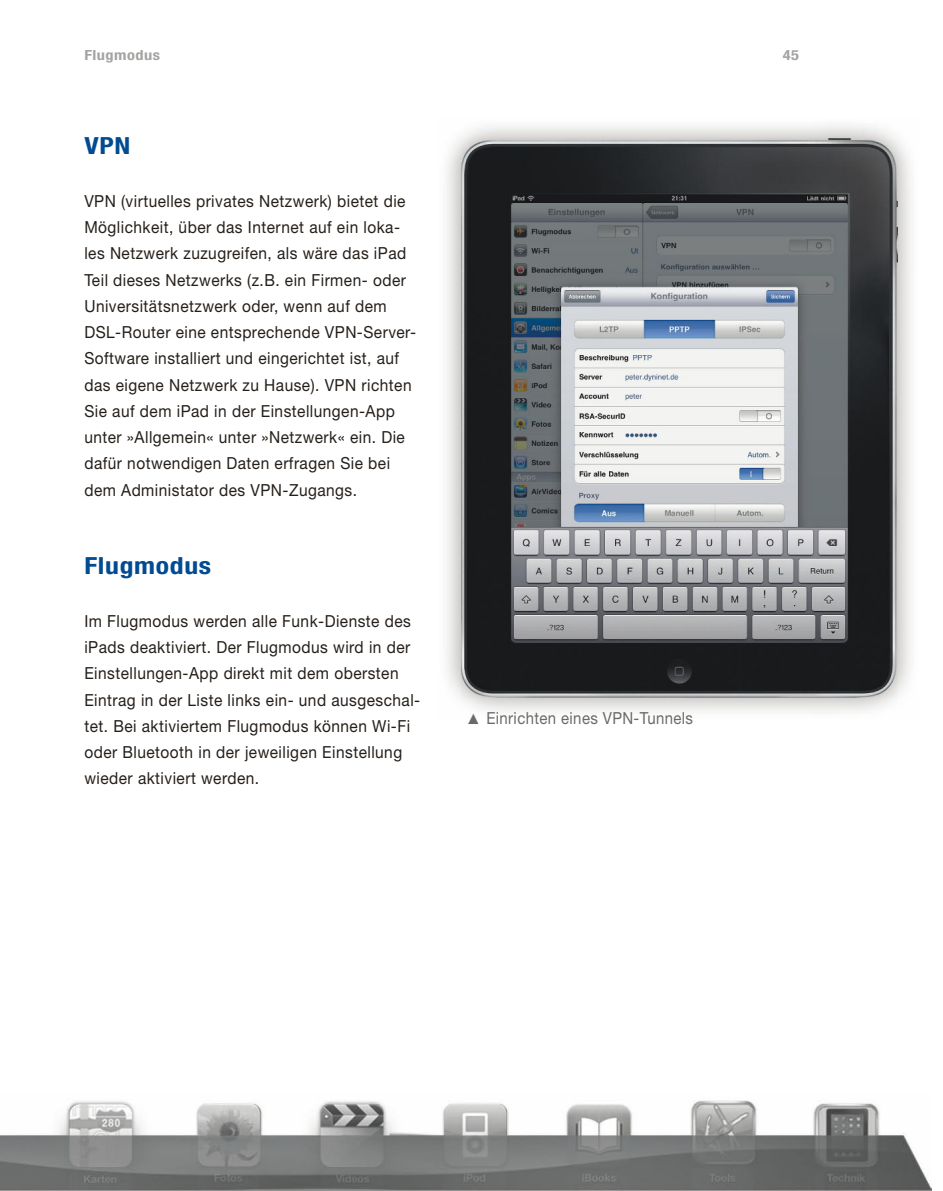
<style>
.page{position:relative;width:943px;height:1191px;background:#fff}
.page>*{position:absolute;margin:0;border:0;box-sizing:border-box;transform-origin:0 0}
.t1{font:700 condensed 23.62px "Helvetica Neue LT Std";letter-spacing:.025em;color:#004b91;scale:1.17 1}
.t2{font:16.62px/26.2px "Helvetica Neue LT Std";letter-spacing:.03em;color:#251f1a;scale:.93 1}
.t3{font:16.62px "Helvetica Neue LT Std";letter-spacing:.025em;color:#6c6a68;scale:.9 1}
.t4{font:700 condensed 14px "Helvetica Neue LT Std";letter-spacing:.03em;color:#a5a4a2;scale:1.17 1}
</style>
<div class="page">
<img style="left:0;top:1100px;width:931px;height:91px">
<img style="left:447px;top:125px;width:464px;height:51px">
<img style="left:461px;top:139px;width:437px;height:558px">
<p class="t4" style="left:84px;top:46px;width:66px">Flugmodus</p>
<p class="t4" style="left:782px;top:46px;width:15px">45</p>
<h1 class="t1" style="left:84px;top:131px;width:41px">VPN</h1>
<p class="t2" style="left:84px;top:187px;width:358px">VPN (virtuelles privates Netzwerk) bietet die Möglichkeit, über das Internet auf ein loka&shy;les Netzwerk zuzugreifen, als wäre das iPad Teil dieses Netzwerks (z.B. ein Firmen- oder Universitätsnetzwerk oder, wenn auf dem DSL-Router eine entsprechende VPN-Server-Software installiert und eingerichtet ist, auf das eigene Netzwerk zu Hause). VPN richten Sie auf dem iPad in der Einstellungen-App unter »Allgemein« unter »Netzwerk« ein. Die dafür notwendigen Daten erfragen Sie bei dem Administator des VPN-Zugangs.</p>
<h1 class="t1" style="left:84px;top:551px;width:110px">Flugmodus</h1>
<p class="t2" style="left:84px;top:607px;width:363px">Im Flugmodus werden alle Funk-Dienste des iPads deaktiviert. Der Flugmodus wird in der Einstellungen-App direkt mit dem obersten Eintrag in der Liste links ein- und ausgeschal&shy;tet. Bei aktiviertem Flugmodus können Wi-Fi oder Bluetooth in der jeweiligen Einstellung wieder aktiviert werden.</p>
<p class="t3" style="left:486px;top:708px;width:231px">Einrichten eines VPN-Tunnels</p>
</div>
